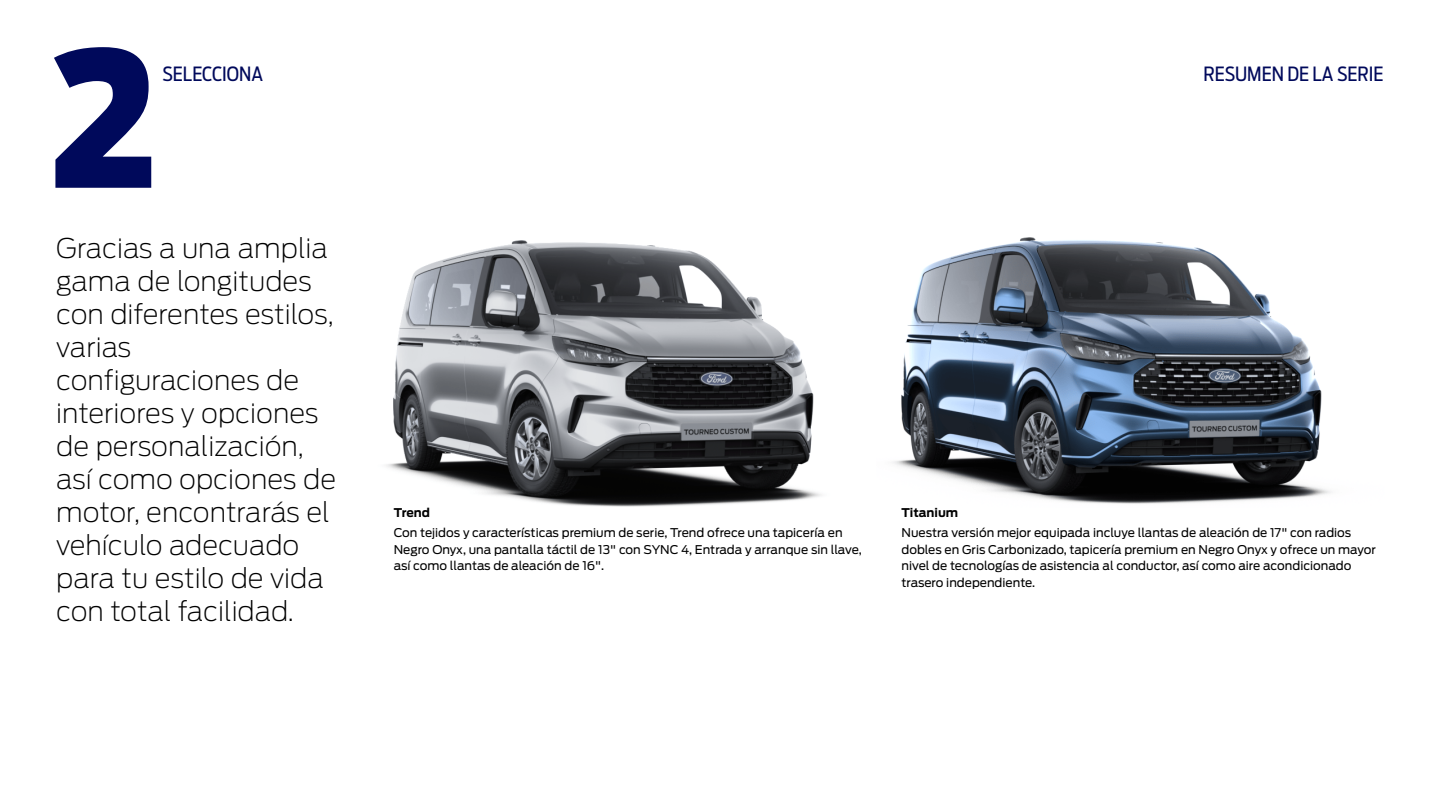
<style>
.page{position:relative;width:1440px;height:810px;background:#fff}
.page>*{position:absolute;margin:0;border:0;box-sizing:border-box;transform-origin:0 0}
.t1{font:900 187.5px "Ford Antenna Cond";color:#00095b}
.t2{font:200 27px/33px "Ford Antenna";color:#000}
.t3{font:19.5px "Ford Antenna Cond";color:#00095b}
.t4{font:12px/16.5px "Ford Antenna";color:#000}
.t5{font:700 12px "Ford Antenna";color:#000}
</style>
<div class="page">
<img style="left:893px;top:237px;width:438px;height:267px">
<img style="left:386px;top:240px;width:435px;height:267px">
<h1 class="t1" style="left:52px;top:-55px;width:109px">2</h1>
<h3 class="t3" style="left:162px;top:58px;width:102px">SELECCIONA</h3>
<h3 class="t3" style="left:1204px;top:58px;width:182px">RESUMEN DE LA SERIE</h3>
<p class="t2" style="left:56px;top:228px;width:281px">Gracias a una amplia gama de longitudes con diferentes estilos, varias configuraciones de interiores y opciones de personalización, así como opciones de motor, encontrarás el vehículo adecuado para tu estilo de vida con total facilidad.</p>
<p class="t5" style="left:394px;top:502px;width:38px">Trend</p>
<p class="t4" style="left:394px;top:523px;width:470px">Con tejidos y características premium de serie, Trend ofrece una tapicería en<br>Negro Onyx, una pantalla táctil de 13" con SYNC 4, Entrada y arranque sin llave, así como llantas de aleación de 16".</p>
<p class="t5" style="left:902px;top:502px;width:58px">Titanium</p>
<p class="t4" style="left:902px;top:523px;width:476px">Nuestra versión mejor equipada incluye llantas de aleación de 17" con radios dobles en Gris Carbonizado, tapicería premium en Negro Onyx y ofrece un mayor nivel de tecnologías de asistencia al conductor, así como aire acondicionado trasero independiente.</p>
</div>
